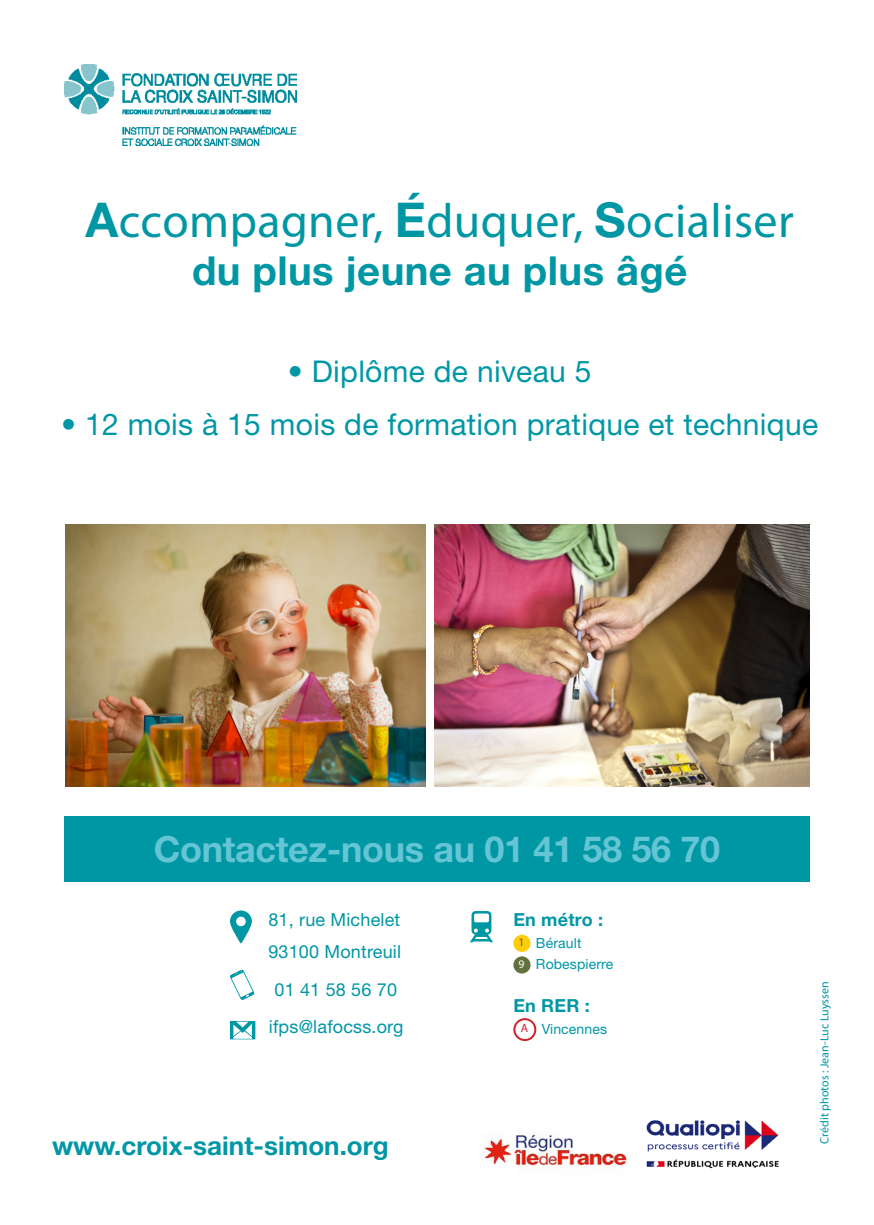
<style>
.page{position:relative;width:874px;height:1225px;background:#fff}
.page>*{position:absolute;margin:0;border:0;box-sizing:border-box;transform-origin:0 0}
.t1{font:48px "Myriad Pro";letter-spacing:.01em;color:#0097a5}
.t2{font:700 40px "Helvetica Neue LT Pro";letter-spacing:.01em;color:#0097a5}
.t3{font:700 36px "Helvetica Neue LT Pro";letter-spacing:-.01em;color:#65c5d4}
.t4{font:30px "Helvetica Neue LT Pro";letter-spacing:.01em;color:#0097a5}
.t5{font:700 26px "Helvetica Neue LT Pro";color:#0097a5}
.t6{font:18px/32px "Helvetica Neue LT Pro";letter-spacing:.01em;color:#0097a5}
.t7{font:700 18px "Helvetica Neue LT Pro";letter-spacing:.01em;color:#0097a5}
.t8{font:14px "Helvetica Neue LT Pro";letter-spacing:.01em;color:#0097a5}
.t9{font:12px "Myriad Pro";color:#0097a5}
.t10{font:12px "Myriad Pro";color:#d1232a}
.t11{font:11.6px "Myriad Pro";color:#545557}
.t12{font:11.6px "Myriad Pro";color:#fff}
.s1{font-family:"Helvetica Neue LT Pro";font-weight:700}
</style>
<div class="page">
<div style="left:64px;top:816px;width:745px;height:65px;background:#0097a5"></div>
<svg style="left:230px;top:910px;width:22px;height:33px"></svg>
<svg style="left:230px;top:969px;width:24px;height:31px"></svg>
<svg style="left:230px;top:1021px;width:25px;height:18px"></svg>
<svg style="left:470px;top:911px;width:23px;height:31px"></svg>
<div style="left:513px;top:934px;width:17px;height:18px;background:#fecd08;border-radius:50%"></div>
<div style="left:513px;top:956px;width:17px;height:17px;background:#63723d;border-radius:50%"></div>
<div style="left:513px;top:1018px;width:23px;height:23px;border:2px solid #d1232a;border-radius:50%"></div>
<img style="left:434px;top:525px;width:375px;height:261px">
<img style="left:65px;top:524px;width:360px;height:262px">
<img style="left:64px;top:64px;width:232px;height:82px">
<img style="left:481px;top:1132px;width:148px;height:36px">
<img style="left:646px;top:1120px;width:133px;height:49px">
<p class="t1" style="left:85px;top:191px;width:709px"><span class="s1">A</span>ccompagner, <span class="s1">É</span>duquer, <span class="s1">S</span>ocialiser</p>
<p class="t2" style="left:192px;top:245px;width:496px">du plus jeune au plus âgé</p>
<p class="t4" style="left:288px;top:353px;width:305px">• Diplôme de niveau 5</p>
<p class="t4" style="left:61px;top:406px;width:758px">• 12 mois à 15 mois de formation pratique et technique</p>
<p class="t3" style="left:154px;top:827px;width:567px">Contactez-nous au 01 41 58 56 70</p>
<p class="t6" style="left:268px;top:903px;width:134px">81, rue Michelet<br>93100 Montreuil</p>
<p class="t6" style="left:274px;top:972px;width:124px">01 41 58 56 70</p>
<p class="t6" style="left:269px;top:1010px;width:136px">ifps@lafocss.org</p>
<p class="t5" style="left:52px;top:1128px;width:338px">www.croix-saint-simon.org</p>
<p class="t7" style="left:513px;top:908px;width:91px">En métro :</p>
<p class="t11" style="left:518px;top:935px;width:7px">1</p>
<p class="t8" style="left:535px;top:934px;width:47px">Bérault</p>
<p class="t12" style="left:518px;top:957px;width:7px">9</p>
<p class="t8" style="left:535px;top:955px;width:79px">Robespierre</p>
<p class="t7" style="left:513px;top:994px;width:78px">En RER :</p>
<p class="t10" style="left:520px;top:1020px;width:9px">A</p>
<p class="t8" style="left:541px;top:1020px;width:67px">Vincennes</p>
<p class="t9" style="left:816px;top:1143px;width:164px;rotate:-90deg">Crédit photos : Jean-Luc Luyssen</p>
</div>
